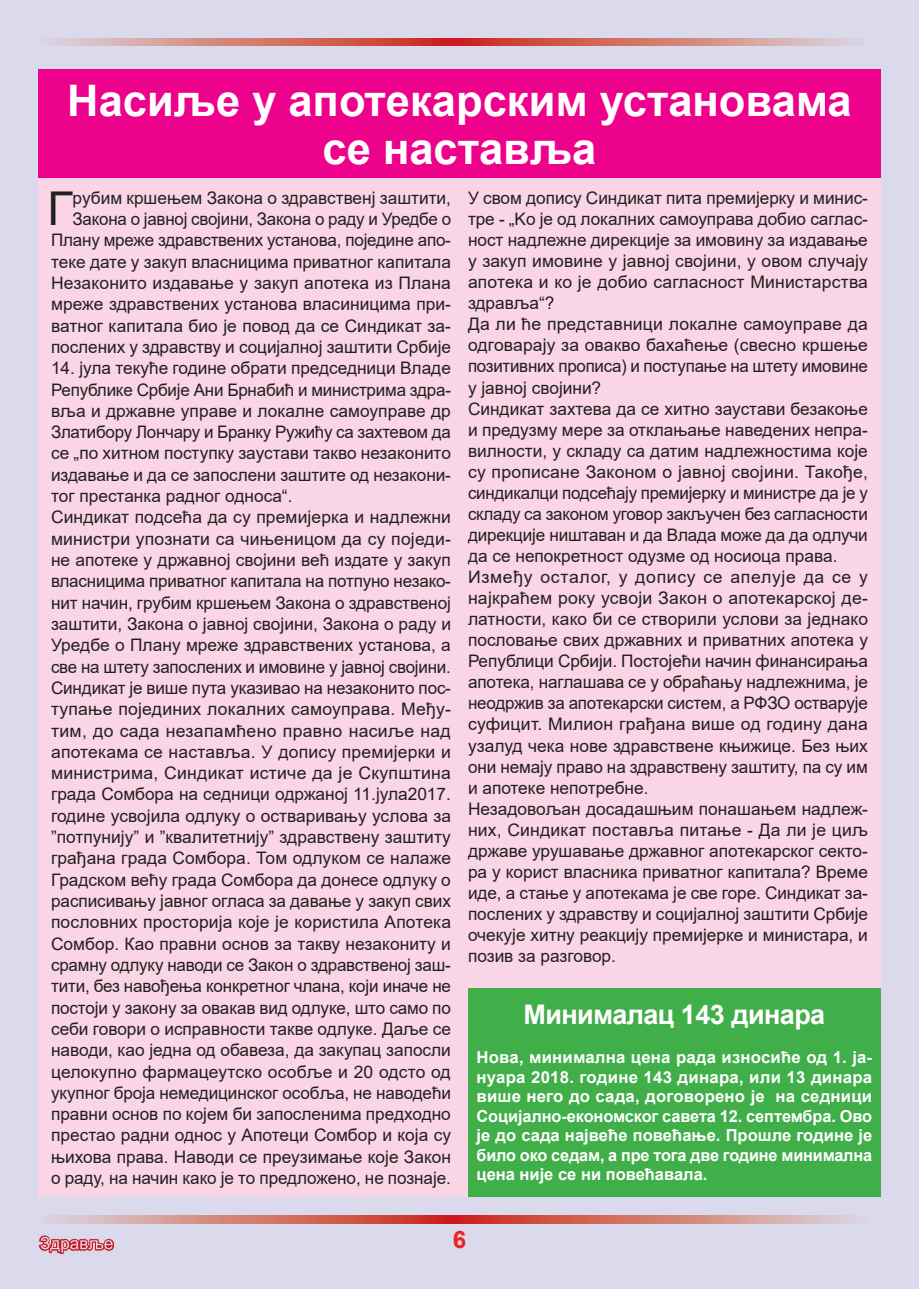
<style>
.page{position:relative;width:919px;height:1289px;background:#fff}
.page>*{position:absolute;margin:0;border:0;box-sizing:border-box;transform-origin:0 0}
.t1{font:46.65px "Arial";color:#231f20}
.t2{font:700 43.5px/47.8px "Arial";color:#fff;text-align:center}
.t3{font:700 27px "Arial";letter-spacing:-.02em;color:#fff}
.t4{font:700 24px "Arial";color:#ee2124}
.t5{font:17.25px/21.3px "Arial";color:#231f20}
.t6{font:700 16.5px/19.5px "Arial";letter-spacing:-.01em;color:#fff;text-align:justify}
</style>
<div class="page">
<div style="left:0;top:0;width:918px;height:1288px;background:#dbd9ec"></div>
<img style="left:48px;top:1215px;width:810px;height:8px">
<svg style="left:38px;top:1235px;width:77px;height:19px"></svg>
<img style="left:48px;top:38px;width:810px;height:8px">
<div style="left:38px;top:69px;width:842px;height:110px;background:#ed028c"></div>
<div style="left:38px;top:179px;width:842px;height:1017px;background:#fad5e5"></div>
<div style="left:468px;top:988px;width:412px;height:208px;background:#40ae49"></div>
<h2 class="t2" style="left:67px;top:77px;width:785px">Насиље у апотекарским установама се настaвља</h2>
<h1 class="t1" style="left:47px;top:176px;width:27px">Г</h1>
<p class="t5" style="left:51px;top:187px;width:401px;text-align:right">рубим кршењем Закона о здравственј заштити, Закона о јавној својини, Закона о раду и Уредбе о Плану мреже здравствених установа, поједине апо&shy;теке дате у закуп власницима приватног капитала Незаконито издавање у закуп апотека из Плана мреже здравствених установа власиницима при&shy;ватног капитала био је повод да се Синдикат за&shy;послених у здравству и социјалној заштити Србије</p>
<p class="t5" style="left:51px;top:357px;width:401px">14. јула текуће године обрати председници Владе Републике Србије Ани Брнабић и министрима здра&shy;вља и државне управе и локалне самоуправе др Златибору Лончару и Бранку Ружићу са захтевом да се „по хитном поступку заустави такво незаконито издавање и да се запослени заштите од незакони&shy;тог престанка радног односа“.<br>Синдикат подсећа да су премијерка и надлежни министри упознати са чињеницом да су поједи&shy;не апотеке у државној својини већ издате у закуп власницима приватног капитала на потпуно незако&shy;нит начин, грубим кршењем Закона о здравственој заштити, Закона о јавној својини, Закона о раду и Уредбе о Плану мреже здравствених установа, а све на штету запослених и имовине у јавној својини.<br>Синдикат је више пута указивао на незаконито пос&shy;тупање појединих локалних самоуправа. Међу&shy;тим, до сада незапамћено правно насиље над апотекама се наставља. У допису премијерки и министрима, Синдикат истиче да је Скупштина града Сомбора на седници одржаној 11.јула2017. године усвојила одлуку о остваривању услова за ”потпунију” и ”квалитетнију” здравствену заштиту грађана града Сомбора. Том одлуком се налаже Градском већу града Сомбора да донесе одлуку о расписивању јавног огласа за давање у закуп свих пословних просторија које је користила Апотека Сомбор. Као правни основ за такву незакониту и срамну одлуку наводи се Закон о здравственој заш&shy;тити, без навођења конкретног члана, који иначе не постоји у закону за овакав вид одлуке, што само по себи говори о исправности такве одлуке. Даље се наводи, као једна од обавеза, да закупац запосли целокупно фармацеутско особље и 20 одсто од укупног броја немедицинског особља, не наводећи правни основ по којем би запосленима предходно престао радни однос у Апотеци Сомбор и која су њихова права. Наводи се преузимање које Закон о раду, на начин како је то предложено, не познаје.</p>
<p class="t5" style="left:468px;top:187px;width:401px">У свом допису Синдикат пита премијерку и минис&shy;тре - „Kо је од локалних самоуправа добио саглас&shy;ност надлежне дирекције за имовину за издавање у закуп имовине у јавној својини, у овом случају апотека и ко је добио сагласност Министарства здравља“?<br>Да ли ће представници локалне самоуправе да одговарају за овакво бахаћење (свесно кршење позитивних прописа) и поступање на штету имовине у јавној својини?<br>Синдикат захтева да се хитно заустави безакоње и предузму мере за отклањање наведених непра&shy;вилности, у складу са датим надлежностима које су прописане Законом о јавној својини. Такође, синдикалци подсећају премијерку и министре да је у складу са законом уговор закључен без сагласности дирекције ништаван и да Влада може да да одлучи да се непокретност одузме од носиоца права.<br>Између осталог, у допису се апелује да се у најкраћем року усвоји Закон о апотекарској де&shy;латности, како би се створили услови за једнако пословање свих државних и приватних апотека у Републици Србији. Постојећи начин финансирања апотека, наглашава се у обраћању надлежнима, је неодржив за апотекарски систем, а РФЗО остварује суфицит. Милион грађана више од годину дана узалуд чека нове здравствене књижице. Без њих они немају право на здравствену заштиту, па су им и апотеке непотребне.<br>Незадовољан досадашњим понашањем надлеж&shy;них, Синдикат поставља питање - Да ли је циљ државе урушавање државног апотекарског секто&shy;ра у корист власника приватног капитала? Време иде, а стање у апотекама је све горе. Синдикат за&shy;послених у здравству и социјалној заштити Србије очекује хитну реакцију премијерке и министара, и позив за разговор.</p>
<h3 class="t3" style="left:523px;top:995px;width:303px">Минималац 143 динара</h3>
<p class="t6" style="left:476px;top:1048px;width:397px">Нова, минимална цена рада износиће од 1. ја&shy;нуара 2018. године 143 динара, или 13 динара више него до сада, договорено је на седници Социјално-економског савета 12. септембра. Ово је до сада највеће повећање. Прошле године је било око седам, а пре тога две године минимална цена није се ни повећавала.</p>
<h3 class="t4" style="left:453px;top:1222px;width:15px">6</h3>
</div>
